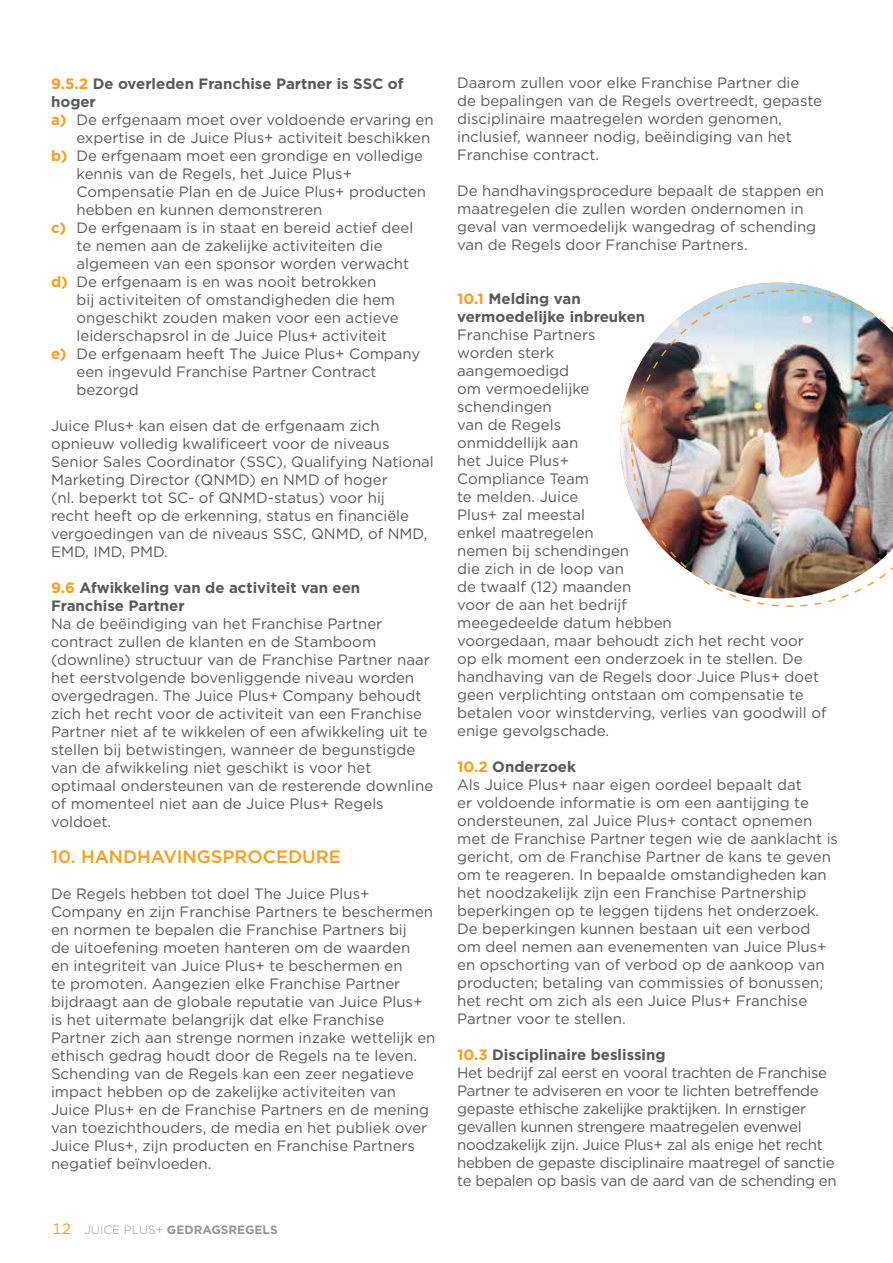
<style>
.page{position:relative;width:893px;height:1263px;background:#fff}
.page>*{position:absolute;margin:0;border:0;box-sizing:border-box;transform-origin:0 0}
.t1{font:500 18px "Gotham";color:#f99d1c}
.t2{font:15px/18px "Gotham";color:#58595b}
.t3{font:15px/18px "Gotham";letter-spacing:-.02em;color:#58595b}
.t4{font:700 15px/18px "Gotham";color:#58595b}
.t5{font:700 12px "Gotham";color:#939598}
.s1{color:#f99d1c}
.s2{font-weight:700;color:#f99d1c}
.s3{font-weight:400;font-size:15px;color:#f99d1c}
.s4{font-weight:300}
.s5{font-weight:700}
</style>
<div class="page">
<img style="left:620px;top:283px;width:202px;height:213px">
<img style="left:630px;top:289px;width:263px;height:318px">
<p class="t4" style="left:51px;top:74px;width:354px"><span class="s1">9.5.2</span> De overleden Franchise Partner is SSC of</p>
<p class="t4" style="left:51px;top:92px;width:46px">hoger</p>
<p class="t2" style="left:51px;top:110px;width:384px"><span class="s2">a)</span> De erfgenaam moet over voldoende ervaring en</p>
<p class="t2" style="left:77px;top:128px;width:355px">expertise in de Juice Plus+ activiteit beschikken</p>
<p class="t2" style="left:51px;top:146px;width:374px"><span class="s2">b)</span> De erfgenaam moet een grondige en volledige</p>
<p class="t2" style="left:77px;top:164px;width:277px">kennis van de Regels, het Juice Plus+</p>
<p class="t2" style="left:77px;top:182px;width:351px">Compensatie Plan en de Juice Plus+ producten</p>
<p class="t2" style="left:77px;top:200px;width:247px">hebben en kunnen demonstreren</p>
<p class="t2" style="left:51px;top:218px;width:364px"><span class="s2">c)</span> De erfgenaam is in staat en bereid actief deel</p>
<p class="t2" style="left:77px;top:236px;width:308px">te nemen aan de zakelijke activiteiten die</p>
<p class="t2" style="left:77px;top:254px;width:334px">algemeen van een sponsor worden verwacht</p>
<p class="t2" style="left:51px;top:272px;width:327px"><span class="s2">d)</span> De erfgenaam is en was nooit betrokken</p>
<p class="t2" style="left:77px;top:290px;width:320px">bij activiteiten of omstandigheden die hem</p>
<p class="t2" style="left:77px;top:308px;width:324px">ongeschikt zouden maken voor een actieve</p>
<p class="t2" style="left:77px;top:326px;width:312px">leiderschapsrol in de Juice Plus+ activiteit</p>
<p class="t2" style="left:51px;top:344px;width:371px"><span class="s2">e)</span> De erfgenaam heeft The Juice Plus+ Company</p>
<p class="t2" style="left:77px;top:362px;width:301px">een ingevuld Franchise Partner Contract</p>
<p class="t2" style="left:77px;top:380px;width:64px">bezorgd</p>
<p class="t2" style="left:51px;top:416px;width:384px">Juice Plus+ kan eisen dat de erfgenaam zich opnieuw volledig kwalificeert voor de niveaus Senior Sales Coordinator (SSC), Qualifying National Marketing Director (QNMD) en NMD of hoger<br>(nl. beperkt tot SC- of QNMD-status) voor hij<br>recht heeft op de erkenning, status en financiële vergoedingen van de niveaus SSC, QNMD, of NMD, EMD, IMD, PMD.</p>
<p class="t4" style="left:51px;top:578px;width:311px"><span class="s1">9.6</span> Afwikkeling van de activiteit van een<br>Franchise Partner</p>
<p class="t2" style="left:51px;top:614px;width:384px">Na de beëindiging van het Franchise Partner contract zullen de klanten en de Stamboom (downline) structuur van de Franchise Partner naar het eerstvolgende bovenliggende niveau worden overgedragen. The Juice Plus+ Company behoudt zich het recht voor de activiteit van een Franchise Partner niet af te wikkelen of een afwikkeling uit te stellen bij betwistingen, wanneer de begunstigde van de afwikkeling niet geschikt is voor het optimaal ondersteunen van de resterende downline of momenteel niet aan de Juice Plus+ Regels voldoet.</p>
<p class="t1" style="left:51px;top:844px;width:291px">10. HANDHAVINGSPROCEDURE</p>
<p class="t2" style="left:51px;top:884px;width:386px">De Regels hebben tot doel The Juice Plus+ Company en zijn Franchise Partners te beschermen en normen te bepalen die Franchise Partners bij<br>de uitoefening moeten hanteren om de waarden<br>en integriteit van Juice Plus+ te beschermen en<br>te promoten. Aangezien elke Franchise Partner bijdraagt aan de globale reputatie van Juice Plus+ is het uitermate belangrijk dat elke Franchise Partner zich aan strenge normen inzake wettelijk en ethisch gedrag houdt door de Regels na te leven.<br>Schending van de Regels kan een zeer negatieve impact hebben op de zakelijke activiteiten van Juice Plus+ en de Franchise Partners en de mening van toezichthouders, de media en het publiek over Juice Plus+, zijn producten en Franchise Partners negatief beïnvloeden.</p>
<p class="t5" style="left:52px;top:1222px;width:227px"><span class="s3">12</span> <span class="s4">JUICE PLUS+</span> GEDRAGSREGELS</p>
<p class="t2" style="left:457px;top:73px;width:366px">Daarom zullen voor elke Franchise Partner die de bepalingen van de Regels overtreedt, gepaste disciplinaire maatregelen worden genomen, inclusief, wanneer nodig, beëindiging van het Franchise contract.</p>
<p class="t2" style="left:457px;top:181px;width:368px">De handhavingsprocedure bepaalt de stappen en maatregelen die zullen worden ondernomen in geval van vermoedelijk wangedrag of schending van de Regels door Franchise Partners.</p>
<p class="t4" style="left:457px;top:289px;width:190px"><span class="s1">10.1</span> Melding van vermoedelijke inbreuken</p>
<p class="t2" style="left:457px;top:325px;width:371px">Franchise Partners<br>worden sterk<br>aangemoedigd<br>om vermoedelijke<br>schendingen<br>van de Regels<br>onmiddellijk aan<br>het Juice Plus+<br>Compliance Team<br>te melden. Juice<br>Plus+ zal meestal<br>enkel maatregelen<br>nemen bij schendingen<br>die zich in de loop van<br>de twaalf (12) maanden<br>voor de aan het bedrijf<br>meegedeelde datum hebben<br>voorgedaan, maar behoudt zich het recht voor op elk moment een onderzoek in te stellen. De handhaving van de Regels door Juice Plus+ doet geen verplichting ontstaan om compensatie te betalen voor winstderving, verlies van goodwill of enige gevolgschade.</p>
<p class="t2" style="left:457px;top:757px;width:382px"><span class="s2">10.2</span> <span class="s5">Onderzoek<br></span>Als Juice Plus+ naar eigen oordeel bepaalt dat<br>er voldoende informatie is om een aantijging te ondersteunen, zal Juice Plus+ contact opnemen met de Franchise Partner tegen wie de aanklacht is gericht, om de Franchise Partner de kans te geven om te reageren. In bepaalde omstandigheden kan het noodzakelijk zijn een Franchise Partnership beperkingen op te leggen tijdens het onderzoek.<br>De beperkingen kunnen bestaan uit een verbod om deel nemen aan evenementen van Juice Plus+ en opschorting van of verbod op de aankoop van producten; betaling van commissies of bonussen; het recht om zich als een Juice Plus+ Franchise Partner voor te stellen.</p>
<p class="t3" style="left:457px;top:1045px;width:381px"><span class="s2">10.3</span> <span class="s5">Disciplinaire beslissing<br></span>Het bedrijf zal eerst en vooral trachten de Franchise Partner te adviseren en voor te lichten betreffende gepaste ethische zakelijke praktijken. In ernstiger gevallen kunnen strengere maatregelen evenwel noodzakelijk zijn. Juice Plus+ zal als enige het recht hebben de gepaste disciplinaire maatregel of sanctie te bepalen op basis van de aard van de schending en</p>
</div>
